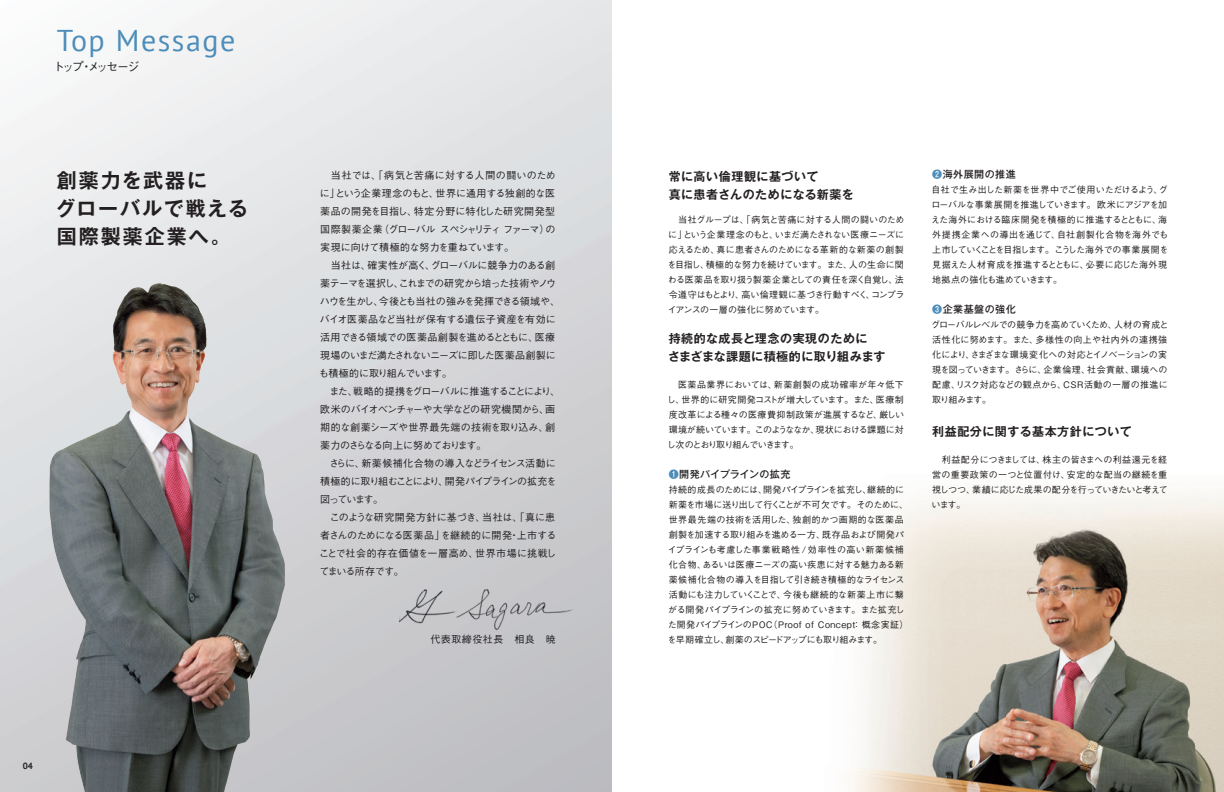
<style>
.page{position:relative;width:1224px;height:792px;background:#fff}
.page>*{position:absolute;margin:0;border:0;box-sizing:border-box;transform-origin:0 0}
.t1{font:30px "PT Sans";letter-spacing:.05em;color:#4d8db9}
.t2{font:700 20px/28px "Gothic MB101 Pro De";letter-spacing:.1em;color:#231f20}
.t3{font:700 12px/18px "Gothic MB101 Pro De";letter-spacing:.045em;color:#231f20}
.t4{font:500 12px "Gothic BBB Pro";letter-spacing:-.19em;color:#231f20}
.t5{font:500 10px/18px "Gothic BBB Pro";letter-spacing:-.03em;color:#231f20}
.t6{font:500 10px "Gothic MB101 Pro";letter-spacing:.05em;color:#231f20}
.t7{font:500 10px "Gothic BBB Pro";letter-spacing:.05em;color:#231f20}
.t8{font:500 10px "Gothic MB101 Pro";letter-spacing:.03em;color:#231f20}
.t9{font:500 9px/15px "Gothic BBB Pro";letter-spacing:-.02em;color:#231f20;text-align:justify}
.t10{font:700 9px "PT Sans";color:#231f20}
.s1{color:#4d8db9}
</style>
<div class="page">
<svg style="left:0;top:0;width:612px;height:792px;background:#ceced0"></svg>
<img style="left:50px;top:283px;width:110px;height:457px">
<img style="left:850px;top:491px;width:374px;height:301px">
<img style="left:400px;top:580px;width:181px;height:59px">
<h1 class="t1" style="left:57px;top:21px;width:180px">Top Message</h1>
<h3 class="t4" style="left:53px;top:57px;width:88px">トップ・メッセージ</h3>
<h2 class="t2" style="left:56px;top:164px;width:194px">創薬力を武器に<br>グローバルで戦える国際製薬企業へ。</h2>
<p class="t10" style="left:23px;top:760px;width:12px">04</p>
<p class="t5" style="left:319px;top:165px;width:243px">　当社では、「病気と苦痛に対する人間の闘いのために」という企業理念のもと、世界に通用する独創的な医薬品の開発を目指し、特定分野に特化した研究開発型国際製薬企業（グローバル スペシャリティ ファーマ）の実現に向けて積極的な努力を重ねています。<br>　当社は、確実性が高く、グローバルに競争力のある創薬テーマを選択し、これまでの研究から培った技術やノウハウを生かし、今後とも当社の強みを発揮できる領域や、バイオ医薬品など当社が保有する遺伝子資産を有効に活用できる領域での医薬品創製を進めるとともに、医療現場のいまだ満たされないニーズに即した医薬品創製にも積極的に取り組んでいます。<br>　また、戦略的提携をグローバルに推進することにより、欧米のバイオベンチャーや大学などの研究機関から、画期的な創薬シーズや世界最先端の技術を取り込み、創薬力のさらなる向上に努めております。<br>　さらに、新薬候補化合物の導入などライセンス活動に積極的に取り組むことにより、開発パイプラインの拡充を図っています。<br>　このような研究開発方針に基づき、当社は、「真に患者さんのためになる医薬品」を継続的に開発・上市することで社会的存在価値を一層高め、世界市場に挑戦してまいる所存です。</p>
<p class="t7" style="left:430px;top:631px;width:127px">代表取締役社長　相良　暁</p>
<h3 class="t3" style="left:669px;top:166px;width:187px">常に高い倫理観に基づいて<br>真に患者さんのためになる新薬を</h3>
<p class="t9" style="left:667px;top:211px;width:239px">　当社グループは、「病気と苦痛に対する人間の闘いのために」という企業理念のもと、いまだ満たされない医療ニーズに応えるため、真に患者さんのためになる革新的な新薬の創製を目指し、積極的な努力を続けています。また、人の生命に関わる医薬品を取り扱う製薬企業としての責任を深く自覚し、法令遵守はもとより、高い倫理観に基づき行動すべく、コンプライアンスの一層の強化に努めています。</p>
<h3 class="t3" style="left:668px;top:328px;width:219px">持続的な成長と理念の実現のために<br>さまざまな課題に積極的に取り組みます</h3>
<p class="t9" style="left:667px;top:376px;width:239px">　医薬品業界においては、新薬創製の成功確率が年々低下し、世界的に研究開発コストが増大しています。また、医療制度改革による種々の医療費抑制政策が進展するなど、厳しい環境が続いています。このようななか、現状における課題に対し次のとおり取り組んでいきます。</p>
<p class="t8" style="left:669px;top:466px;width:123px"><span class="s1">❶</span>開発パイプラインの拡充</p>
<p class="t9" style="left:667px;top:481px;width:243px;text-align:left">持続的成長のためには、開発パイプラインを拡充し、継続的に新薬を市場に送り出して行くことが不可欠です。そのために、世界最先端の技術を活用した、独創的かつ画期的な医薬品創製を加速する取り組みを進める一方、既存品および開発パイプラインも考慮した事業戦略性 / 効率性の高い新薬候補化合物、あるいは医療ニーズの高い疾患に対する魅力ある新薬候補化合物の導入を目指して引き続き積極的なライセンス活動にも注力していくことで、今後も継続的な新薬上市に繋がる開発パイプラインの拡充に努めていきます。また拡充した開発パイプラインのＰＯＣ（Proof of Concept： 概念実証）を早期確立し、創薬のスピードアップにも取り組みます。</p>
<p class="t6" style="left:932px;top:166px;width:85px"><span class="s1">❷</span>海外展開の推進</p>
<p class="t9" style="left:931px;top:181px;width:239px;text-align:left">自社で生み出した新薬を世界中でご使用いただけるよう、グローバルな事業展開を推進していきます。欧米にアジアを加えた海外における臨床開発を積極的に推進するとともに、海外提携企業への導出を通じて、自社創製化合物を海外でも上市していくことを目指します。こうした海外での事業展開を見据えた人材育成を推進するとともに、必要に応じた海外現地拠点の強化も進めていきます。</p>
<p class="t6" style="left:932px;top:301px;width:85px"><span class="s1">❸</span>企業基盤の強化</p>
<p class="t9" style="left:931px;top:316px;width:239px;text-align:left">グローバルレベルでの競争力を高めていくため、人材の育成と活性化に努めます。また、多様性の向上や社内外の連携強化により、さまざまな環境変化への対応とイノベーションの実現を図っていきます。さらに、企業倫理、社会貢献、環境への配慮、リスク対応などの観点から、ＣＳＲ活動の一層の推進に取り組みます。</p>
<h3 class="t3" style="left:932px;top:421px;width:201px">利益配分に関する基本方針について</h3>
<p class="t9" style="left:932px;top:451px;width:238px">　利益配分につきましては、株主の皆さまへの利益還元を経営の重要政策の一つと位置付け、安定的な配当の継続を重視しつつ、業績に応じた成果の配分を行っていきたいと考えています。</p>
</div>
